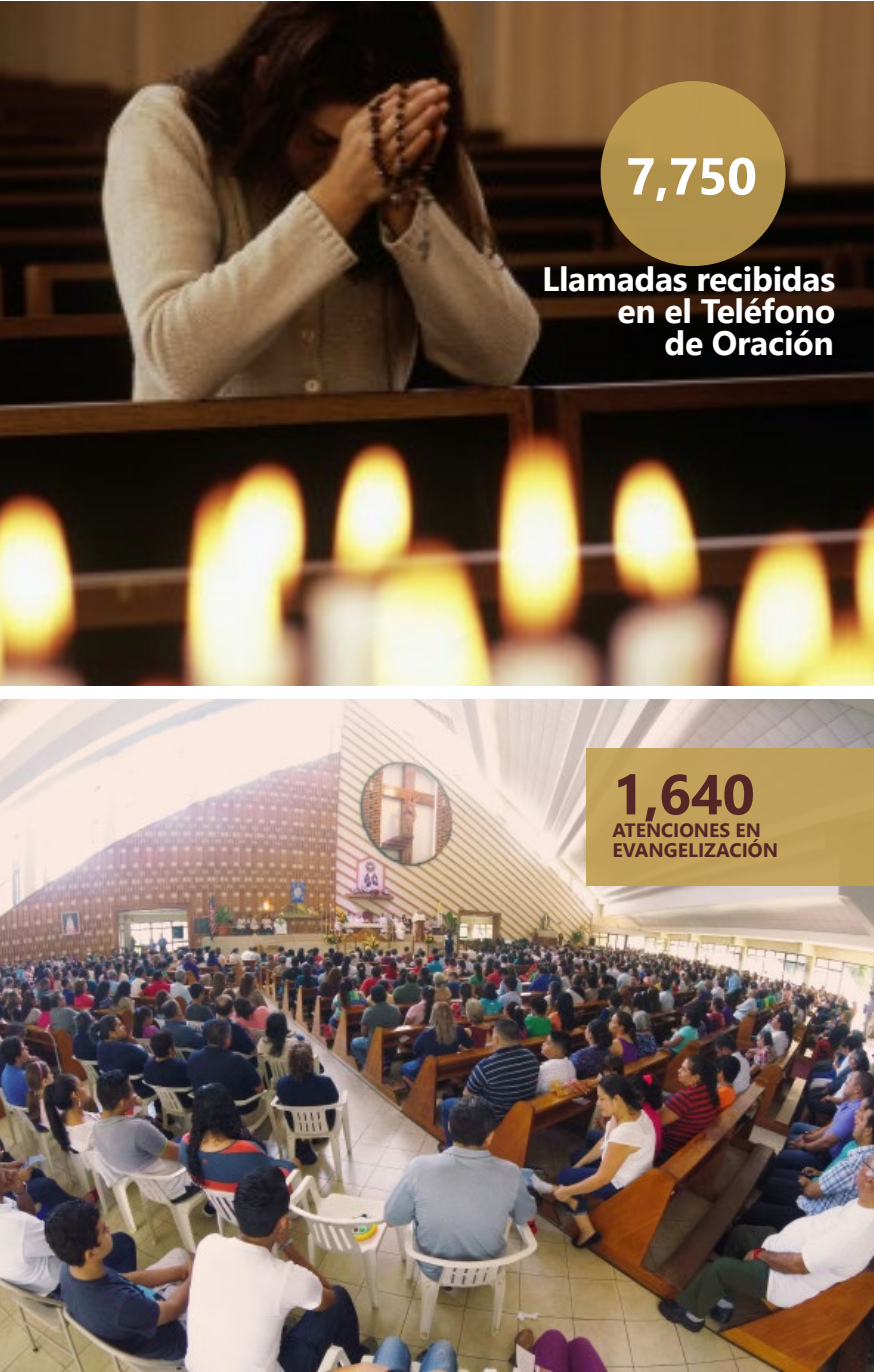
<style>
.page{position:relative;width:874px;height:1372px;background:#fff}
.page>*{position:absolute;margin:0;border:0;box-sizing:border-box;transform-origin:0 0}
.t1{font:700 56.25px "Nirmala UI";color:#552626}
.t2{font:700 51.75px "Nirmala UI";color:#fff}
.t3{font:700 33.75px/31.9px "Nirmala UI";letter-spacing:-.01em;color:#fff;text-align:right}
.t4{font:700 19.57px "Nirmala UI";color:#552626}
.t5{font:700 19.12px "Nirmala UI";color:#552626}
</style>
<div class="page">
<img style="left:0;top:2px;width:873px;height:684px">
<img style="left:0;top:699px;width:874px;height:672px">
<div style="left:587px;top:748px;width:287px;height:137px;background:#c0a15b"></div>
<div style="left:600px;top:81px;width:185px;height:185px;background:#b0914a;border-radius:50%"></div>
<h2 class="t2" style="left:626px;top:133px;width:132px">7,750</h2>
<p class="t3" style="left:542px;top:260px;width:295px">Llamadas recibidas en el Teléfono<br>de Oración</p>
<h1 class="t1" style="left:612px;top:748px;width:144px">1,640</h1>
<p class="t5" style="left:612px;top:814px;width:150px">ATENCIONES EN</p>
<p class="t4" style="left:612px;top:834px;width:167px">EVANGELIZACIÓN</p>
</div>
